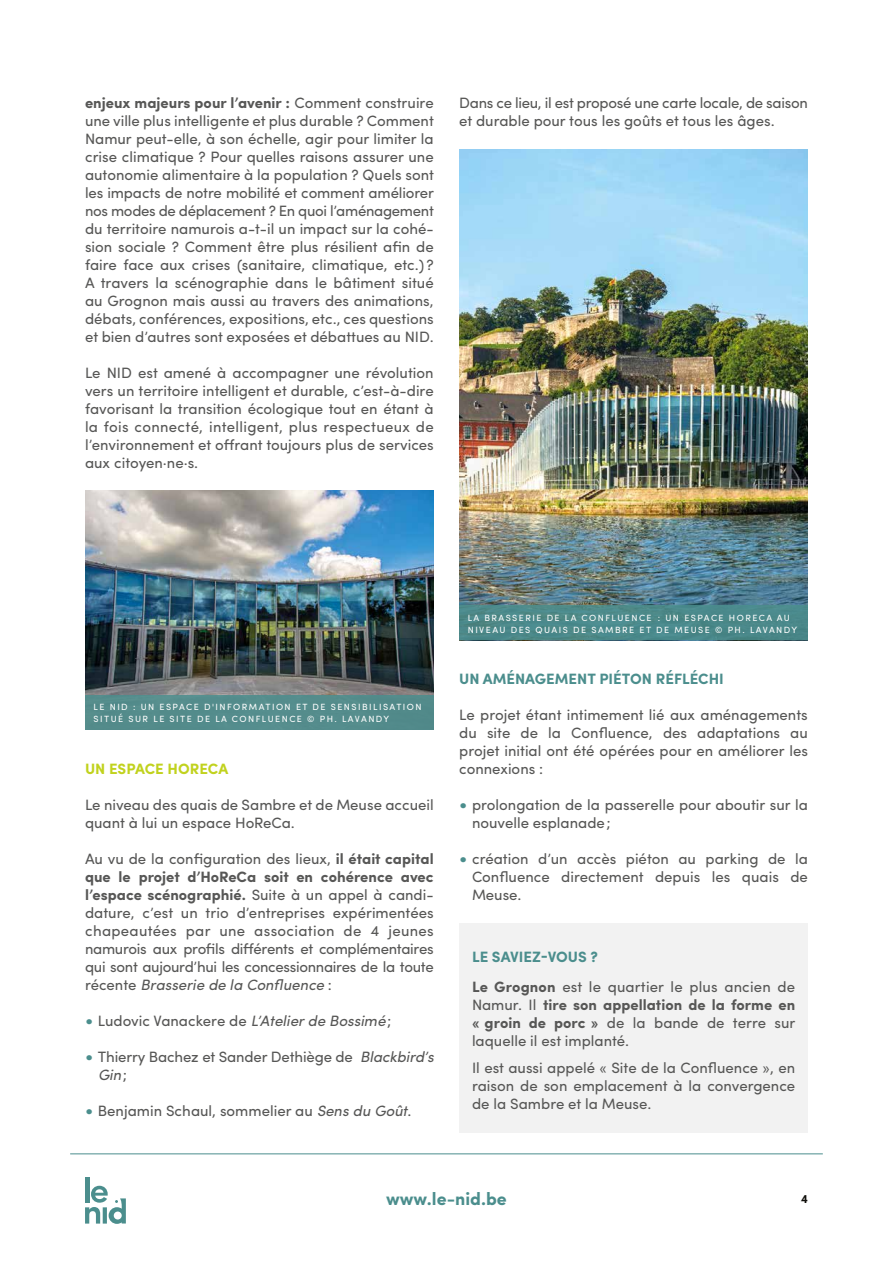
<style>
.page{position:relative;width:893px;height:1263px;background:#fff}
.page>*{position:absolute;margin:0;border:0;box-sizing:border-box;transform-origin:0 0}
.t1{font:700 18px "Sofia Pro";color:#4b8e8d}
.t2{font:15px/18px "Sofia Pro";color:#575756;text-align:justify}
.t3{font:15px/18px "Sofia Pro";letter-spacing:-.02em;color:#575756}
.t4{font:700 15px "Sofia Pro";color:#4b8e8d}
.t5{font:700 15px "Sofia Pro";color:#c1d21e}
.t6{font:700 12px "Sofia Pro";color:#11100c}
.t7{font:9px/12px "Sofia Pro";letter-spacing:.16em;color:#fff}
.s1{font-weight:700}
.s2{font-style:italic}
.s3{font-size:18px;color:#4b8e8d}
.s4{font-weight:700;color:#4b8e8d}
</style>
<div class="page">
<hr style="left:85px;top:1177px;width:4px;height:25px;background:#4b8e8d">
<svg style="left:85px;top:1186px;width:41px;height:38px"></svg>
<hr style="left:70px;top:1153px;width:753px;height:1px;background:#4b8e8d">
<img style="left:85px;top:490px;width:349px;height:205px">
<div style="left:85px;top:695px;width:349px;height:34px;background:#548c8c"></div>
<img style="left:459px;top:149px;width:349px;height:457px">
<div style="left:459px;top:606px;width:349px;height:34px;background:#4b8e8d"></div>
<div style="left:459px;top:924px;width:349px;height:209px;background:#f2f2f2"></div>
<p class="t2" style="left:85px;top:93px;width:351px"><span class="s1">enjeux majeurs pour l’avenir :</span> Comment construire une ville plus intelligente et plus durable ? Comment Namur peut-elle, à son échelle, agir pour limiter la crise climatique ? Pour quelles raisons assurer une autonomie alimentaire à la population ? Quels sont les impacts de notre mobilité et comment améliorer nos modes de déplacement ? En quoi l’aménagement du territoire namurois a-t-il un impact sur la cohé&shy;sion sociale ? Comment être plus résilient afin de faire face aux crises (sanitaire, climatique, etc.) ?<br>A travers la scénographie dans le bâtiment situé au Grognon mais aussi au travers des animations, débats, conférences, expositions, etc., ces questions et bien d’autres sont exposées et débattues au NID.</p>
<p class="t2" style="left:85px;top:363px;width:350px">Le NID est amené à accompagner une révolution vers un territoire intelligent et durable, c’est-à-dire favorisant la transition écologique tout en étant à la fois connecté, intelligent, plus respectueux de l’environnement et offrant toujours plus de services aux citoyen.ne.s.</p>
<p class="t3" style="left:459px;top:93px;width:350px">Dans ce lieu, il est proposé une carte locale, de saison et durable pour tous les goûts et tous les âges.</p>
<p class="t7" style="left:94px;top:700px;width:330px">LE NID : UN ESPACE D'INFORMATION ET DE SENSIBILISATION<br>SITUÉ SUR LE SITE DE LA CONFLUENCE © PH. LAVANDY</p>
<p class="t5" style="left:85px;top:757px;width:145px">UN ESPACE HORECA</p>
<p class="t2" style="left:85px;top:795px;width:350px">Le niveau des quais de Sambre et de Meuse accueil quant à lui un espace HoReCa.</p>
<p class="t2" style="left:85px;top:849px;width:350px">Au vu de la configuration des lieux, <span class="s1">il était capital que le projet d’HoReCa soit en cohérence avec l’espace scénographié.</span> Suite à un appel à candi&shy;dature, c’est un trio d’entreprises expérimentées chapeautées par une association de 4 jeunes namurois aux profils différents et complémentaires qui sont aujourd’hui les concessionnaires de la toute récente <span class="s2">Brasserie de la Confluence</span> :</p>
<p class="t2" style="left:85px;top:1011px;width:308px"><span class="s3">•</span> Ludovic Vanackere de <span class="s2">L’Atelier de Bossimé</span>;</p>
<p class="t2" style="left:98px;top:1047px;width:337px;text-indent:-13px"><span class="s3">•</span> Thierry Bachez et Sander Dethiège de <span class="s2">Blackbird’s<br>Gin</span>;</p>
<p class="t2" style="left:85px;top:1101px;width:328px"><span class="s3">•</span> Benjamin Schaul, sommelier au <span class="s2">Sens du Goût</span>.</p>
<p class="t7" style="left:468px;top:611px;width:331px">LA BRASSERIE DE LA CONFLUENCE : UN ESPACE HORECA AU<br>NIVEAU DES QUAIS DE SAMBRE ET DE MEUSE © PH. LAVANDY</p>
<p class="t4" style="left:459px;top:667px;width:266px">UN AMÉNAGEMENT PIÉTON RÉFLÉCHI</p>
<p class="t2" style="left:459px;top:705px;width:350px">Le projet étant intimement lié aux aménagements du site de la Confluence, des adaptations au projet initial ont été opérées pour en améliorer les connexions :</p>
<p class="t2" style="left:472px;top:795px;width:337px;text-indent:-13px"><span class="s3">•</span> prolongation de la passerelle pour aboutir sur la nouvelle esplanade;</p>
<p class="t2" style="left:472px;top:849px;width:337px;text-indent:-13px"><span class="s3">•</span> création d’un accès piéton au parking de la Confluence directement depuis les quais de Meuse.</p>
<p class="t2" style="left:472px;top:940px;width:325px;line-height:30.8px"><span class="s4">LE SAVIEZ-VOUS ?<br></span><span class="s1">Le Grognon</span> est le quartier le plus ancien de</p>
<p class="t2" style="left:472px;top:995px;width:325px">Namur. Il <span class="s1">tire son appellation de la forme en « groin de porc »</span> de la bande de terre sur laquelle il est implanté.</p>
<p class="t2" style="left:472px;top:1057px;width:325px">Il est aussi appelé « Site de la Confluence », en raison de son emplacement à la convergence de la Sambre et la Meuse.</p>
<p class="t1" style="left:386px;top:1185px;width:122px">www.le-nid.be</p>
<p class="t6" style="left:801px;top:1189px;width:9px">4</p>
</div>
